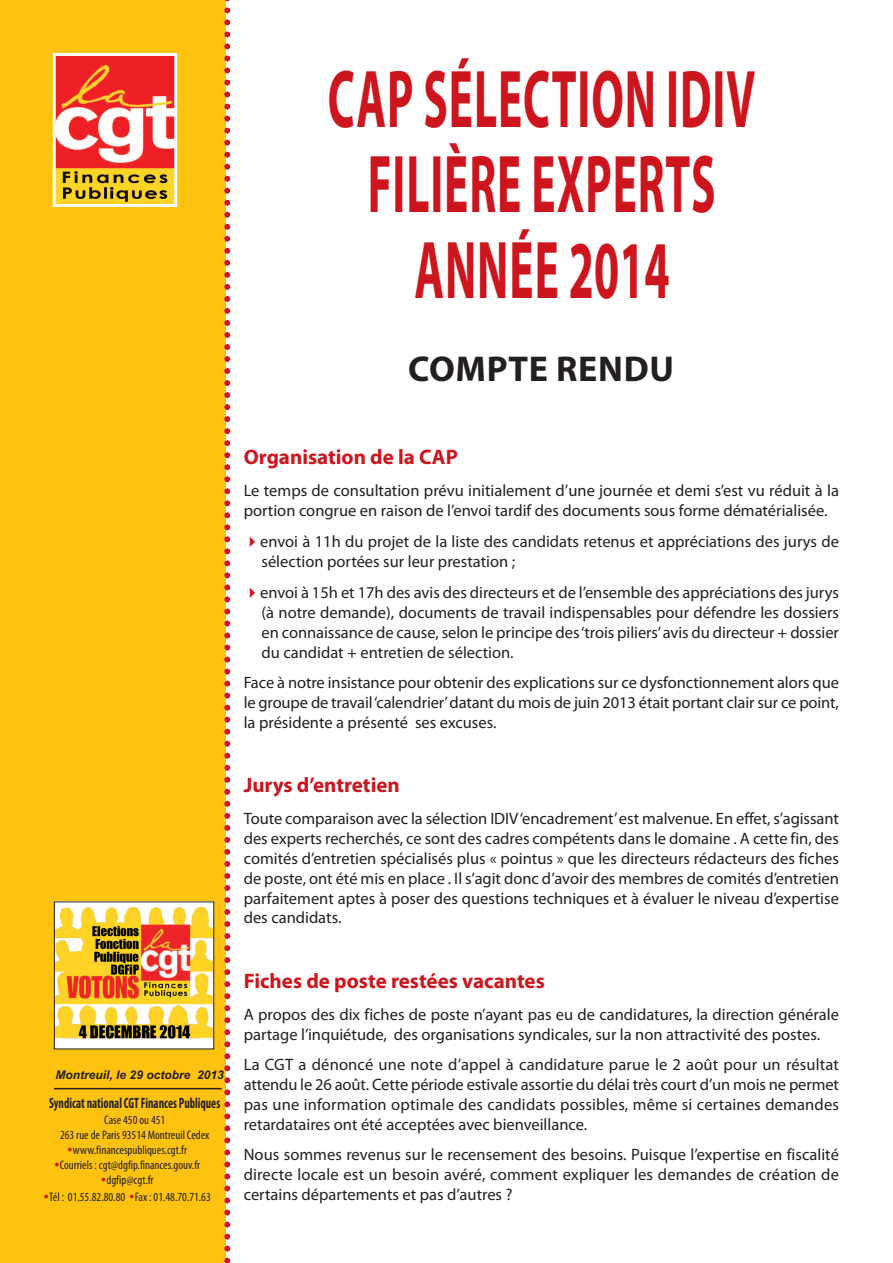
<style>
.page{position:relative;width:893px;height:1263px;background:#fff}
.page>*{position:absolute;margin:0;border:0;box-sizing:border-box;transform-origin:0 0}
.t1{font:700 82.5px/85.5px "Myriad Pro";letter-spacing:.02em;color:#cd151d;text-align:center;scale:.55 1}
.t2{font:700 36px "Myriad Pro";letter-spacing:.02em;color:#231f20}
.t3{font:700 21px "Myriad Pro";color:#cd151d}
.t4{font:16.5px/19.8px "Myriad Pro";color:#231f20;text-align:justify}
.t5{font:700 condensed 15px "Myriad Pro";color:#231f20;scale:.8 1}
.t6{font:condensed 12.3px "Myriad Pro";color:#231f20}
.t7{font:italic 700 12px "Arial";color:#231f20}
</style>
<div class="page">
<div style="left:0;top:0;width:225px;height:1263px;background:#fec210"></div>
<img style="left:57px;top:57px;width:116px;height:146px">
<div style="left:53px;top:53px;width:124px;height:154px;border:3px solid #fff"></div>
<hr style="left:54px;top:1088px;width:168px;height:1px;background:#231f20">
<svg style="left:224px;top:0;width:6px;height:1263px"></svg>
<div style="left:54px;top:902px;width:160px;height:147px;background:#fff"></div>
<img style="left:56px;top:907px;width:156px;height:133px">
<h1 class="t1" style="left:328px;top:63px;width:778px">CAP SÉLECTION IDIV<br>FILIÈRE EXPERTS<br>ANNÉE 2014</h1>
<h2 class="t2" style="left:408px;top:355px;width:267px">COMPTE RENDU</h2>
<p class="t7" style="left:56px;top:1068px;width:170px">Montreuil, le 29 octobre 2013</p>
<p class="t5" style="left:49px;top:1098px;width:215px">Syndicat national CGT Finances Publiques</p>
<p class="t6" style="left:104px;top:1115px;width:63px">Case 450 ou 451</p>
<p class="t6" style="left:60px;top:1130px;width:151px">263 rue de Paris 93514 Montreuil Cedex</p>
<p class="t6" style="left:73px;top:1145px;width:116px">www.financespubliques.cgt.fr</p>
<p class="t6" style="left:60px;top:1160px;width:142px">Courriels : cgt@dgfip.finances.gouv.fr</p>
<p class="t6" style="left:106px;top:1176px;width:49px">dgfip@cgt.fr</p>
<p class="t6" style="left:49px;top:1192px;width:163px">Tél : 01.55.82.80.80 Fax : 01.48.70.71.63</p>
<p class="t3" style="left:244px;top:449px;width:216px">Organisation de la CAP</p>
<p class="t4" style="left:244px;top:482px;width:597px">Le temps de consultation prévu initialement d’une journée et demi s’est vu réduit à la portion congrue en raison de l’envoi tardif des documents sous forme dématérialisée.</p>
<p class="t4" style="left:260px;top:533px;width:580px">envoi à 11h du projet de la liste des candidats retenus et appréciations des jurys de sélection portées sur leur prestation ;</p>
<p class="t4" style="left:260px;top:584px;width:580px">envoi à 15h et 17h des avis des directeurs et de l’ensemble des appréciations des jurys (à notre demande), documents de travail indispensables pour défendre les dossiers en connaissance de cause, selon le principe des‘trois piliers’avis du directeur + dossier du candidat + entretien de sélection.</p>
<p class="t4" style="left:244px;top:674px;width:597px">Face à notre insistance pour obtenir des explications sur ce dysfonctionnement alors que le groupe de travail‘calendrier’datant du mois de juin 2013 était portant clair sur ce point, la présidente a présenté ses excuses.</p>
<p class="t3" style="left:244px;top:777px;width:158px">Jurys d’entretien</p>
<p class="t4" style="left:244px;top:810px;width:597px">Toute comparaison avec la sélection IDIV‘encadrement’est malvenue. En effet, s’agissant des experts recherchés, ce sont des cadres compétents dans le domaine . A cette fin, des comités d’entretien spécialisés plus « pointus » que les directeurs rédacteurs des fiches de poste, ont été mis en place . Il s’agit donc d’avoir des membres de comités d’entretien parfaitement aptes à poser des questions techniques et à évaluer le niveau d’expertise des candidats.</p>
<p class="t3" style="left:244px;top:973px;width:303px">Fiches de poste restées vacantes</p>
<p class="t4" style="left:244px;top:1006px;width:597px">A propos des dix fiches de poste n’ayant pas eu de candidatures, la direction générale partage l’inquiétude, des organisations syndicales, sur la non attractivité des postes.</p>
<p class="t4" style="left:244px;top:1056px;width:597px">La CGT a dénoncé une note d’appel à candidature parue le 2 août pour un résultat attendu le 26 août. Cette période estivale assortie du délai très court d’un mois ne permet pas une information optimale des candidats possibles, même si certaines demandes retardataires ont été acceptées avec bienveillance.</p>
<p class="t4" style="left:244px;top:1146px;width:597px">Nous sommes revenus sur le recensement des besoins. Puisque l’expertise en fiscalité directe locale est un besoin avéré, comment expliquer les demandes de création de certains départements et pas d’autres ?</p>
</div>
